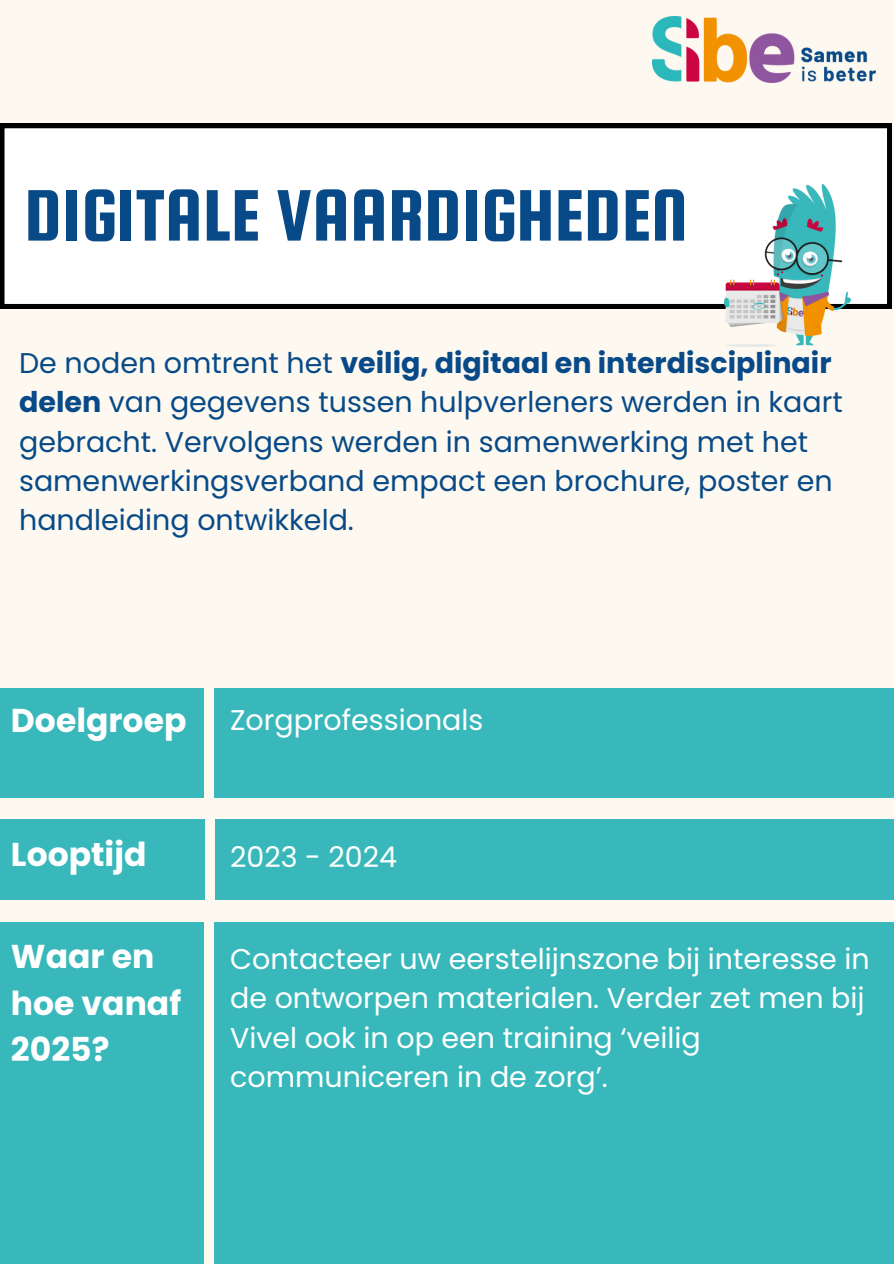
<style>
.page{position:relative;width:894px;height:1264px;background:#fff}
.page>*{position:absolute;margin:0;border:0;box-sizing:border-box;transform-origin:0 0}
.t1{font:78px "Squada One";color:#084a87}
.t2{font:700 33px/46.2px "Poppins";color:#fff}
.t3{font:28.5px/39.3px "Poppins";color:#084a87}
.t4{font:28.5px/39.3px "Poppins";color:#fff}
.s1{font-weight:700}
</style>
<div class="page">
<div style="left:0;top:0;width:893px;height:1263px;background:#fdf8f0"></div>
<div style="left:0;top:124px;width:891px;height:184px;background:#fff"></div>
<div style="left:214px;top:688px;width:679px;height:109px;background:#39b8bb"></div>
<img style="left:652px;top:16px;width:223px;height:67px">
<div style="left:214px;top:922px;width:679px;height:341px;background:#39b8bb"></div>
<div style="left:0;top:688px;width:203px;height:109px;background:#39b8bb"></div>
<div style="left:0;top:922px;width:203px;height:341px;background:#39b8bb"></div>
<div style="left:215px;top:819px;width:678px;height:80px;background:#39b8bb"></div>
<div style="left:0;top:819px;width:205px;height:80px;background:#39b8bb"></div>
<img style="left:724px;top:184px;width:126px;height:162px">
<p class="t1" style="left:24px;top:173px;width:664px">DIGITALE VAARDIGHEDEN</p>
<h1 class="t3" style="left:19px;top:343px;width:825px">De noden omtrent het <span class="s1">veilig, digitaal en interdisciplinair delen</span> van gegevens tussen hulpverleners werden in kaart gebracht. Vervolgens werden in samenwerking met het samenwerkingsverband empact een brochure, poster en handleiding ontwikkeld.</h1>
<p class="t2" style="left:11px;top:697px;width:177px">Doelgroep</p>
<h2 class="t4" style="left:230px;top:700px;width:255px">Zorgprofessionals</h2>
<h2 class="t2" style="left:11px;top:831px;width:137px">Looptijd</h2>
<h2 class="t4" style="left:230px;top:836px;width:168px">2023 - 2024</h2>
<p class="t2" style="left:11px;top:933px;width:172px">Waar en hoe vanaf<br>2025?</p>
<p class="t4" style="left:230px;top:939px;width:641px">Contacteer uw eerstelijnszone bij interesse in de ontworpen materialen. Verder zet men bij Vivel ook in op een training ‘veilig communiceren in de zorg’.</p>
</div>
